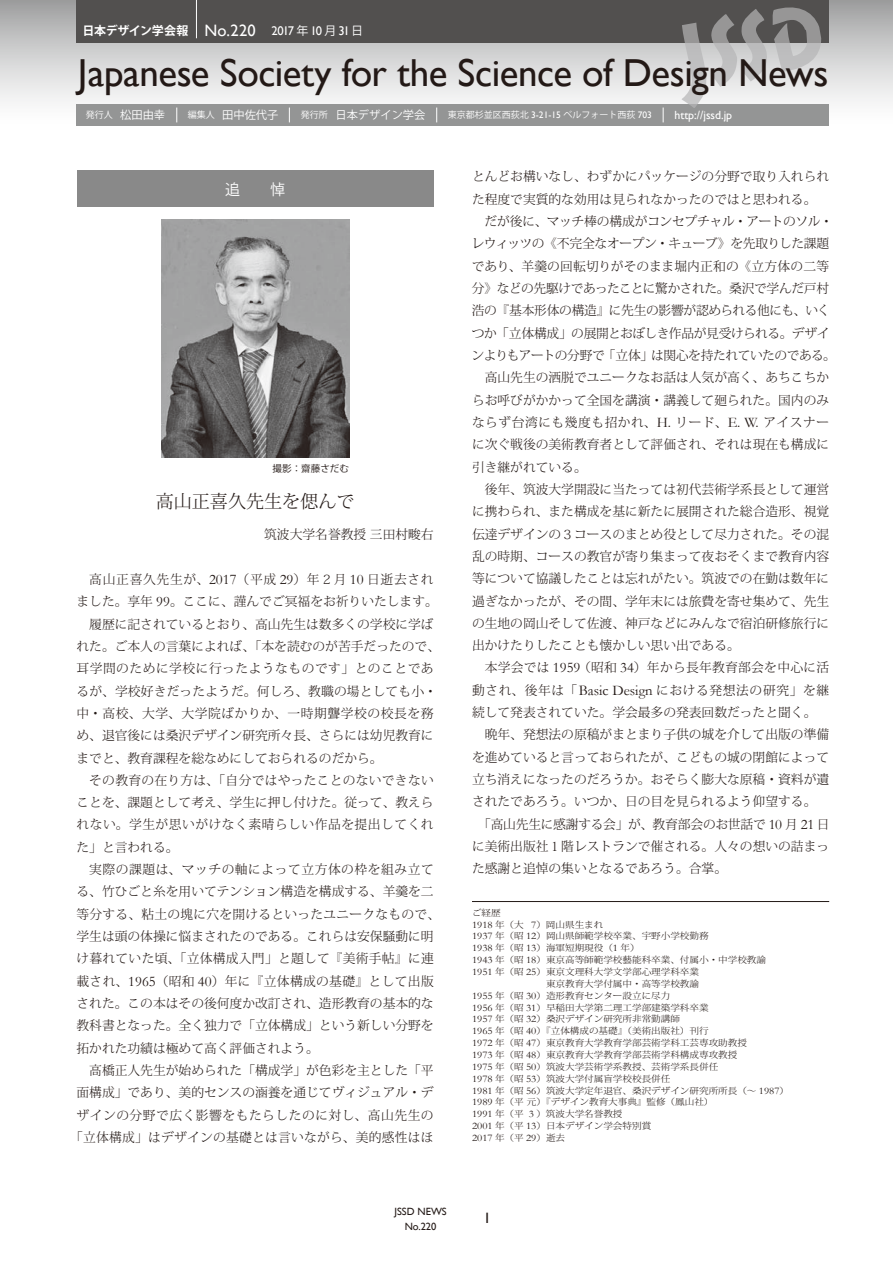
<style>
.page{position:relative;width:893px;height:1263px;background:#fff}
.page>*{position:absolute;margin:0;border:0;box-sizing:border-box;transform-origin:0 0}
.t1{font:39px "Gill Sans";letter-spacing:-.015em;color:#231916}
.t2{font:300 18px "Koz Min Pro";color:#231916}
.t3{font:15px "Koz Go Pro";color:#fff}
.t4{font:15px "Gill Sans";color:#231916}
.t5{font:300 12.75px/22.4px "Koz Min Pro";color:#231916}
.t6{font:300 12.75px "Koz Min Pro";letter-spacing:.02em;color:#231916}
.t7{font:300 12.75px "Koz Min Pro";letter-spacing:.04em;color:#231916}
.t8{font:300 12.75px "Koz Min Pro";letter-spacing:-.035em;color:#231916}
.t9{font:300 12.75px "Koz Min Pro";letter-spacing:-.03em;color:#231916}
.t10{font:300 12.75px "Koz Min Pro";letter-spacing:.05em;color:#231916}
.t11{font:300 12.75px "Koz Min Pro";letter-spacing:.025em;color:#231916}
.t12{font:300 12.75px "Koz Min Pro";letter-spacing:.055em;color:#231916}
.t13{font:300 12.75px "Koz Min Pro";letter-spacing:-.025em;color:#231916}
.t14{font:300 12.75px "Koz Min Pro";letter-spacing:-.02em;color:#231916}
.t15{font:300 12.75px "Koz Min Pro";letter-spacing:.045em;color:#231916}
.t16{font:700 12px "Koz Go Pro";letter-spacing:-.025em;color:#fff}
.t17{font:10.5px/14.9px "Gill Sans";color:#231916;text-align:center}
.t18{font:10.05px "Garamond";color:#231916;scale:1.09 1}
.t19{font:9.6px "Koz Go Pro";color:#231916}
.t20{font:9px "Koz Go Pro";color:#fff}
.t21{font:300 8.85px "Koz Min Pro";color:#231916;scale:1.09 1}
.s1{font-family:"Gill Sans";font-weight:400;font-size:16.5px}
.s2{font-family:"Gill Sans";font-weight:400;font-size:12.6px}
.s3{font-weight:400}
.s4{font-size:11.25px}
.s5{font-family:"Gill Sans";font-size:9.45px}
.s6{font-family:"Gill Sans";font-size:11.85px}
.s7{font-family:"Garamond";font-weight:400;font-size:14.7px}
.s8{font-family:"Garamond";font-weight:400;font-size:10.05px}
.s9{font-family:"Koz Min Pro";font-weight:300;font-size:8.85px}
</style>
<div class="page">
<div style="left:0;top:0;width:893px;height:128px;background:linear-gradient(to bottom,#a1a2a3,#fff)"></div>
<div style="left:77px;top:104px;width:752px;height:21px;background:#949595"></div>
<div style="left:77px;top:0;width:752px;height:43px;background:#52504f"></div>
<svg style="left:177px;top:108px;width:1px;height:14px"></svg>
<svg style="left:289px;top:108px;width:1px;height:14px"></svg>
<svg style="left:663px;top:108px;width:1px;height:14px"></svg>
<hr style="left:196px;top:0;width:1px;height:38px;background:#fff">
<svg style="left:682px;top:7px;width:139px;height:101px"></svg>
<svg style="left:436px;top:108px;width:1px;height:14px"></svg>
<div style="left:77px;top:171px;width:356px;height:36px;background:#898989"></div>
<hr style="left:472px;top:901px;width:357px;height:1px;background:#231916">
<img style="left:161px;top:219px;width:188px;height:238px">
<p class="t16" style="left:83px;top:23px;width:282px">日本デザイン学会報 <span class="s1">No.220</span> <span class="s2">2017</span> <span class="s3">年</span><span class="s2">10</span> <span class="s3">月</span> <span class="s2">31</span><span class="s3">日</span></p>
<h1 class="t1" style="left:78px;top:50px;width:752px">Japanese Society for the Science of Design News</h1>
<p class="t20" style="left:86px;top:109px;width:648px">発行人 <span class="s4">松田由幸　　</span>編集人 <span class="s4">田中佐代子　　</span>発行所 <span class="s4">日本デザイン学会　　</span>東京都杉並区西荻北 <span class="s5">3-21-15</span> ベルフォート西荻 <span class="s5">703</span><span class="s4">　　</span><span class="s6">http://jssd.jp</span></p>
<p class="t3" style="left:225px;top:179px;width:61px">追　　悼</p>
<p class="t19" style="left:273px;top:462px;width:78px">撮影：齋藤さだむ</p>
<h2 class="t2" style="left:156px;top:488px;width:200px">高山正喜久先生を偲んで</h2>
<p class="t5" style="left:264px;top:523px;width:171px">筑波大学名誉教授三田村畯右</p>
<p class="t12" style="left:89px;top:570px;width:346px">高山正喜久先生が、<span class="s7">2017</span>（平成 <span class="s7">29</span>）年２月 <span class="s7">10</span> 日逝去され</p>
<p class="t5" style="left:77px;top:590px;width:363px">ました。享年 <span class="s7">99</span>。ここに、謹んでご冥福をお祈りいたします。</p>
<p class="t5" style="left:89px;top:612px;width:346px">履歴に記されているとおり、高山先生は数多くの学校に学ば</p>
<p class="t5" style="left:77px;top:635px;width:365px">れた。ご本人の言葉によれば、「本を読むのが苦手だったので、</p>
<p class="t7" style="left:77px;top:659px;width:359px">耳学問のために学校に行ったようなものです」とのことであ</p>
<p class="t5" style="left:77px;top:679px;width:362px">るが、学校好きだったようだ。何しろ、教職の場としても小・</p>
<p class="t15" style="left:77px;top:704px;width:359px">中・高校、大学、大学院ばかりか、一時期聾学校の校長を務</p>
<p class="t5" style="left:77px;top:724px;width:359px">め、退官後には桑沢デザイン研究所々長、さらには幼児教育に</p>
<p class="t5" style="left:77px;top:746px;width:308px">までと、教育課程を総なめにしておられるのだから。</p>
<p class="t6" style="left:89px;top:771px;width:346px">その教育の在り方は、「自分ではやったことのないできない</p>
<p class="t5" style="left:77px;top:791px;width:359px">ことを、課題として考え、学生に押し付けた。従って、教えら</p>
<p class="t7" style="left:77px;top:816px;width:359px">れない。学生が思いがけなく素晴らしい作品を提出してくれ</p>
<p class="t5" style="left:77px;top:835px;width:104px">た」と言われる。</p>
<p class="t7" style="left:89px;top:860px;width:346px">実際の課題は、マッチの軸によって立方体の枠を組み立て</p>
<p class="t5" style="left:77px;top:880px;width:359px">る、竹ひごと糸を用いてテンション構造を構成する、羊羹を二</p>
<p class="t6" style="left:77px;top:905px;width:365px">等分する、粘土の塊に穴を開けるといったユニークなもので、</p>
<p class="t5" style="left:77px;top:925px;width:359px">学生は頭の体操に悩まされたのである。これらは安保騒動に明</p>
<p class="t6" style="left:77px;top:950px;width:359px">け暮れていた頃、「立体構成入門」と題して『美術手帖』に連</p>
<p class="t11" style="left:77px;top:972px;width:359px">載され、<span class="s7">1965</span>（昭和 <span class="s7">40</span>）年に『立体構成の基礎』として出版</p>
<p class="t5" style="left:77px;top:992px;width:359px">された。この本はその後何度か改訂され、造形教育の基本的な</p>
<p class="t5" style="left:77px;top:1014px;width:359px">教科書となった。全く独力で「立体構成」という新しい分野を</p>
<p class="t5" style="left:77px;top:1036px;width:244px">拓かれた功績は極めて高く評価されよう。</p>
<p class="t5" style="left:89px;top:1059px;width:346px">高橋正人先生が始められた「構成学」が色彩を主とした「平</p>
<p class="t5" style="left:77px;top:1081px;width:359px">面構成」であり、美的センスの涵養を通じてヴィジュアル・デ</p>
<p class="t7" style="left:77px;top:1106px;width:359px">ザインの分野で広く影響をもたらしたのに対し、高山先生の</p>
<p class="t6" style="left:70px;top:1128px;width:365px">「立体構成」はデザインの基礎とは言いながら、美的感性はほ</p>
<p class="t17" style="left:394px;top:1204px;width:54px">JSSD NEWS<br>No.220</p>
<p class="t5" style="left:472px;top:165px;width:359px">とんどお構いなし、わずかにパッケージの分野で取り入れられた程度で実質的な効用は見られなかったのではと思われる。</p>
<p class="t14" style="left:484px;top:212px;width:350px">だが後に、マッチ棒の構成がコンセプチャル・アートのソル・</p>
<p class="t8" style="left:471px;top:235px;width:359px">レウィッツの《不完全なオープン・キューブ》を先取りした課題</p>
<p class="t5" style="left:472px;top:254px;width:359px">であり、羊羹の回転切りがそのまま堀内正和の《立方体の二等</p>
<p class="t9" style="left:472px;top:279px;width:359px">分》などの先駆けであったことに驚かされた。桑沢で学んだ戸村</p>
<p class="t13" style="left:472px;top:302px;width:360px">浩の『基本形体の構造』に先生の影響が認められる他にも、いく</p>
<p class="t9" style="left:472px;top:324px;width:359px">つか「立体構成」の展開とおぼしき作品が見受けられる。デザイ</p>
<p class="t8" style="left:472px;top:346px;width:366px">ンよりもアートの分野で「立体」は関心を持たれていたのである。</p>
<p class="t5" style="left:485px;top:366px;width:346px">高山先生の洒脱でユニークなお話は人気が高く、あちこちか</p>
<p class="t5" style="left:472px;top:388px;width:359px">らお呼びがかかって全国を講演・講義して廻られた。国内のみ</p>
<p class="t7" style="left:472px;top:413px;width:359px">ならず台湾にも幾度も招かれ、<span class="s7">H.</span> リード、<span class="s7">E. W.</span> アイスナー</p>
<p class="t5" style="left:472px;top:433px;width:359px">に次ぐ戦後の美術教育者として評価され、それは現在も構成に</p>
<p class="t5" style="left:472px;top:455px;width:116px">引き継がれている。</p>
<p class="t5" style="left:485px;top:478px;width:346px">後年、筑波大学開設に当たっては初代芸術学系長として運営</p>
<p class="t5" style="left:472px;top:500px;width:359px">に携わられ、また構成を基に新たに展開された総合造形、視覚</p>
<p class="t5" style="left:472px;top:522px;width:359px">伝達デザインの３コースのまとめ役として尽力された。その混</p>
<p class="t5" style="left:472px;top:545px;width:359px">乱の時期、コースの教官が寄り集まって夜おそくまで教育内容</p>
<p class="t5" style="left:472px;top:567px;width:359px">等について協議したことは忘れがたい。筑波での在勤は数年に</p>
<p class="t5" style="left:472px;top:589px;width:359px">過ぎなかったが、その間、学年末には旅費を寄せ集めて、先生</p>
<p class="t5" style="left:472px;top:611px;width:359px">の生地の岡山そして佐渡、神戸などにみんなで宿泊研修旅行に</p>
<p class="t5" style="left:472px;top:634px;width:269px">出かけたりしたことも懐かしい思い出である。</p>
<p class="t6" style="left:485px;top:659px;width:346px">本学会では <span class="s7">1959</span> （昭和 <span class="s7">34</span>）年から長年教育部会を中心に活</p>
<p class="t10" style="left:472px;top:681px;width:359px">動され、後年は「<span class="s7">Basic Design</span> における発想法の研究」を継</p>
<p class="t5" style="left:472px;top:701px;width:346px">続して発表されていた。学会最多の発表回数だったと聞く。</p>
<p class="t5" style="left:485px;top:723px;width:346px">晩年、発想法の原稿がまとまり子供の城を介して出版の準備</p>
<p class="t5" style="left:472px;top:745px;width:359px">を進めていると言っておられたが、こどもの城の閉館によって</p>
<p class="t5" style="left:472px;top:768px;width:359px">立ち消えになったのだろうか。おそらく膨大な原稿・資料が遺</p>
<p class="t5" style="left:472px;top:790px;width:346px">されたであろう。いつか、日の目を見られるよう仰望する。</p>
<p class="t5" style="left:478px;top:812px;width:353px">「高山先生に感謝する会」が、教育部会のお世話で <span class="s7">10</span> 月 <span class="s7">21</span> 日</p>
<p class="t5" style="left:472px;top:835px;width:359px">に美術出版社１階レストランで催される。人々の想いの詰まっ</p>
<p class="t5" style="left:472px;top:857px;width:257px">た感謝と追悼の集いとなるであろう。合掌。</p>
<p class="t21" style="left:472px;top:906px;width:28px">ご経歴</p>
<p class="t21" style="left:472px;top:918px;width:122px"><span class="s8">1918</span> 年（大 <span class="s8">7</span>）岡山県生まれ</p>
<p class="t21" style="left:472px;top:930px;width:219px"><span class="s8">1937</span> 年（昭 <span class="s8">12</span>）岡山県師範学校卒業、宇野小学校勤務</p>
<p class="t21" style="left:472px;top:942px;width:155px"><span class="s8">1938</span> 年（昭 <span class="s8">13</span>）海軍短期現役（<span class="s8">1</span> 年）</p>
<p class="t21" style="left:472px;top:954px;width:271px"><span class="s8">1943</span> 年（昭 <span class="s8">18</span>）東京高等師範学校藝能科卒業、付属小・中学校教諭</p>
<p class="t21" style="left:472px;top:965px;width:210px"><span class="s8">1951</span> 年（昭 <span class="s8">25</span>）東京文理科大学文学部心理学科卒業</p>
<p class="t21" style="left:546px;top:977px;width:142px">東京教育大学付属中・高等学校教諭</p>
<p class="t21" style="left:472px;top:989px;width:183px"><span class="s8">1955</span> 年（昭 <span class="s8">30</span>）造形教育センター設立に尽力</p>
<p class="t21" style="left:472px;top:1001px;width:219px"><span class="s8">1956</span> 年（昭 <span class="s8">31</span>）早稲田大学第二理工学部建築学科卒業</p>
<p class="t21" style="left:472px;top:1013px;width:192px"><span class="s8">1957</span> 年（昭 <span class="s8">32</span>）桑沢デザイン研究所非常勤講師</p>
<p class="t21" style="left:472px;top:1025px;width:219px"><span class="s8">1965</span> 年（昭 <span class="s8">40</span>）『立体構成の基礎』（美術出版社）刊行</p>
<p class="t21" style="left:472px;top:1036px;width:254px"><span class="s8">1972</span> 年（昭 <span class="s8">47</span>）東京教育大学教育学部芸術学科工芸専攻助教授</p>
<p class="t21" style="left:472px;top:1048px;width:245px"><span class="s8">1973</span> 年（昭 <span class="s8">48</span>）東京教育大学教育学部芸術学科構成専攻教授</p>
<p class="t21" style="left:472px;top:1060px;width:227px"><span class="s8">1975</span> 年（昭 <span class="s8">50</span>）筑波大学芸術学系教授、芸術学系長併任</p>
<p class="t21" style="left:472px;top:1072px;width:183px"><span class="s8">1978</span> 年（昭 <span class="s8">53</span>）筑波大学付属盲学校校長併任</p>
<p class="t21" style="left:472px;top:1084px;width:292px"><span class="s8">1981</span> 年（昭 <span class="s8">56</span>）筑波大学定年退官、桑沢デザイン研究所所長（～ <span class="s8">1987</span>）</p>
<p class="t21" style="left:472px;top:1096px;width:223px"><span class="s8">1989</span> 年（平元）『デザイン教育大事典』監修（鳳山社）</p>
<p class="t21" style="left:472px;top:1108px;width:140px"><span class="s8">1991</span> 年（平 <span class="s8">3</span> ）筑波大学名誉教授</p>
<p class="t21" style="left:472px;top:1119px;width:166px"><span class="s8">2001</span> 年（平 <span class="s8">13</span>）日本デザイン学会特別賞</p>
<p class="t18" style="left:472px;top:1131px;width:87px">2017 <span class="s9">年（平</span> 29<span class="s9">）逝去</span></p>
<p class="t4" style="left:483px;top:1209px;width:9px">1</p>
</div>
